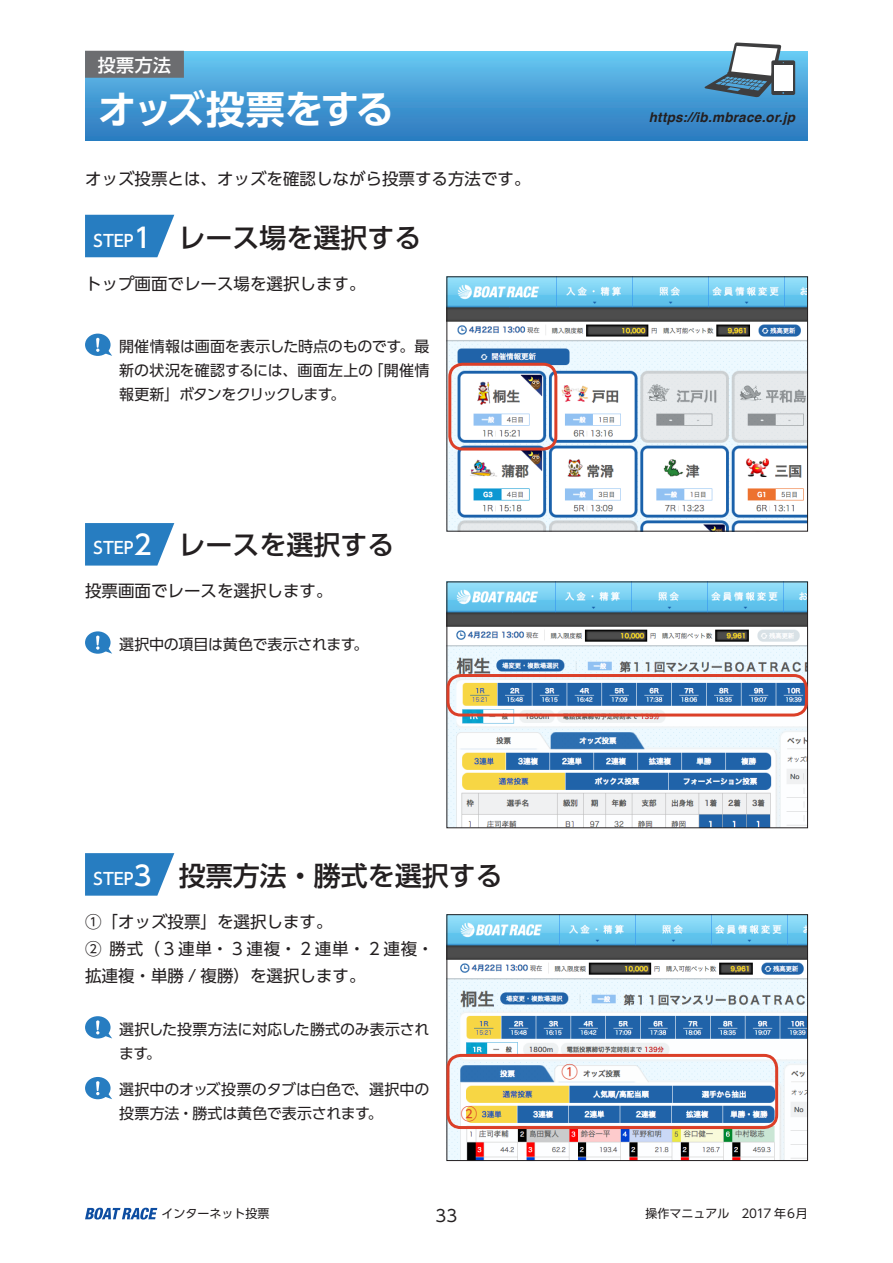
<style>
.page{position:relative;width:893px;height:1263px;background:#fff}
.page>*{position:absolute;margin:0;border:0;box-sizing:border-box;transform-origin:0 0}
.t1{font:700 39px "UD Shin Go Pro De";letter-spacing:-.08em;color:#fff}
.t2{font:500 27px "UD Shin Go Pro";color:#231f20}
.t3{font:500 18px "UD Shin Go Pro";color:#fff}
.t4{font:16.5px/27px "UD Shin Go Pro";color:#231f20}
.t5{font:16.5px "UD Shin Go Pro";color:#db3f28}
.t6{font:15px/24px "UD Shin Go Pro";letter-spacing:-.01em;color:#231f20}
.t7{font:italic 700 13.5px "Helvetica";letter-spacing:.02em;color:#231f20}
.t8{font:12px "UD Shin Go Pro";color:#231f20}
.s1{font-size:16.5px;color:#fff}
.s2{color:#fff}
</style>
<div class="page">
<div style="left:85px;top:51px;width:723px;height:89px;background:linear-gradient(to bottom,#68c9f2,#2a77bd)"></div>
<svg style="left:704px;top:42px;width:91px;height:55px"></svg>
<div style="left:774px;top:65px;width:18px;height:25px;background:#fff"></div>
<svg style="left:85px;top:1208px;width:72px;height:11px"></svg>
<div style="left:85px;top:51px;width:99px;height:27px;background:#6c6d70"></div>
<svg style="left:85px;top:523px;width:89px;height:43px;background:#3d8ac7"></svg>
<svg style="left:85px;top:853px;width:89px;height:43px;background:#3d8ac7"></svg>
<svg style="left:85px;top:215px;width:89px;height:42px;background:#3a88c6"></svg>
<div style="left:85px;top:334px;width:26px;height:22px;background:#277dc1;border-radius:50%"></div>
<svg style="left:96px;top:338px;width:16px;height:18px"></svg>
<div style="left:85px;top:631px;width:26px;height:23px;background:#277dc1;border-radius:50%"></div>
<svg style="left:96px;top:635px;width:16px;height:19px"></svg>
<div style="left:85px;top:1016px;width:26px;height:22px;background:#277dc1;border-radius:50%"></div>
<svg style="left:96px;top:1020px;width:16px;height:18px"></svg>
<div style="left:85px;top:1077px;width:26px;height:22px;background:#277dc1;border-radius:50%"></div>
<svg style="left:96px;top:1081px;width:16px;height:18px"></svg>
<img style="left:448px;top:278px;width:358px;height:251px">
<img style="left:448px;top:583px;width:358px;height:243px">
<div style="left:446px;top:581px;width:362px;height:247px;border:1px solid #231f20"></div>
<img style="left:448px;top:916px;width:358px;height:243px">
<div style="left:446px;top:914px;width:362px;height:247px;border:1px solid #231f20"></div>
<div style="left:448px;top:363px;width:109px;height:87px;border:3px solid #db3f28;border-radius:13px"></div>
<div style="left:446px;top:674px;width:362px;height:42px;border:3px solid #db3f28;border-radius:13px"></div>
<div style="left:446px;top:1054px;width:332px;height:75px;border:3px solid #db3f28;border-radius:13px"></div>
<p class="t3" style="left:98px;top:51px;width:75px">投票方法</p>
<h1 class="t1" style="left:98px;top:77px;width:298px">オッズ投票をする</h1>
<p class="t4" style="left:85px;top:164px;width:447px">オッズ投票とは、オッズを確認しながら投票する方法です。</p>
<h2 class="t2" style="left:94px;top:216px;width:330px"><span class="s1">STEP</span><span class="s2">1</span> レース場を選択する</h2>
<p class="t4" style="left:85px;top:269px;width:282px">トップ画面でレース場を選択します。</p>
<p class="t6" style="left:119px;top:334px;width:312px;text-align:justify">開催情報は画面を表示した時点のものです。最新の状況を確認するには、画面左上の「開催情報更新」ボタンをクリックします。</p>
<h2 class="t2" style="left:94px;top:523px;width:303px"><span class="s1">STEP</span><span class="s2">2</span> レースを選択する</h2>
<p class="t4" style="left:85px;top:577px;width:249px">投票画面でレースを選択します。</p>
<p class="t6" style="left:119px;top:632px;width:251px">選択中の項目は黄色で表示されます。</p>
<p class="t7" style="left:649px;top:106px;width:148px">https://ib.mbrace.or.jp</p>
<h2 class="t2" style="left:94px;top:854px;width:411px"><span class="s1">STEP</span><span class="s2">3</span>　投票方法・勝式を選択する</h2>
<p class="t4" style="left:85px;top:908px;width:350px">①「オッズ投票」を選択します。<br>② 勝式（３連単・３連複・２連単・２連複・拡連複・単勝 / 複勝）を選択します。</p>
<p class="t6" style="left:119px;top:1016px;width:312px">選択した投票方法に対応した勝式のみ表示されます。</p>
<p class="t6" style="left:119px;top:1077px;width:312px">選択中のオッズ投票のタブは白色で、選択中の投票方法・勝式は黄色で表示されます。</p>
<p class="t5" style="left:461px;top:1100px;width:18px">②</p>
<p class="t5" style="left:562px;top:1059px;width:18px">①</p>
<p class="t8" style="left:162px;top:1204px;width:109px">インターネット投票</p>
<p class="t4" style="left:436px;top:1202px;width:23px">33</p>
<p class="t8" style="left:645px;top:1204px;width:164px">操作マニュアル　2017 年６月</p>
</div>
